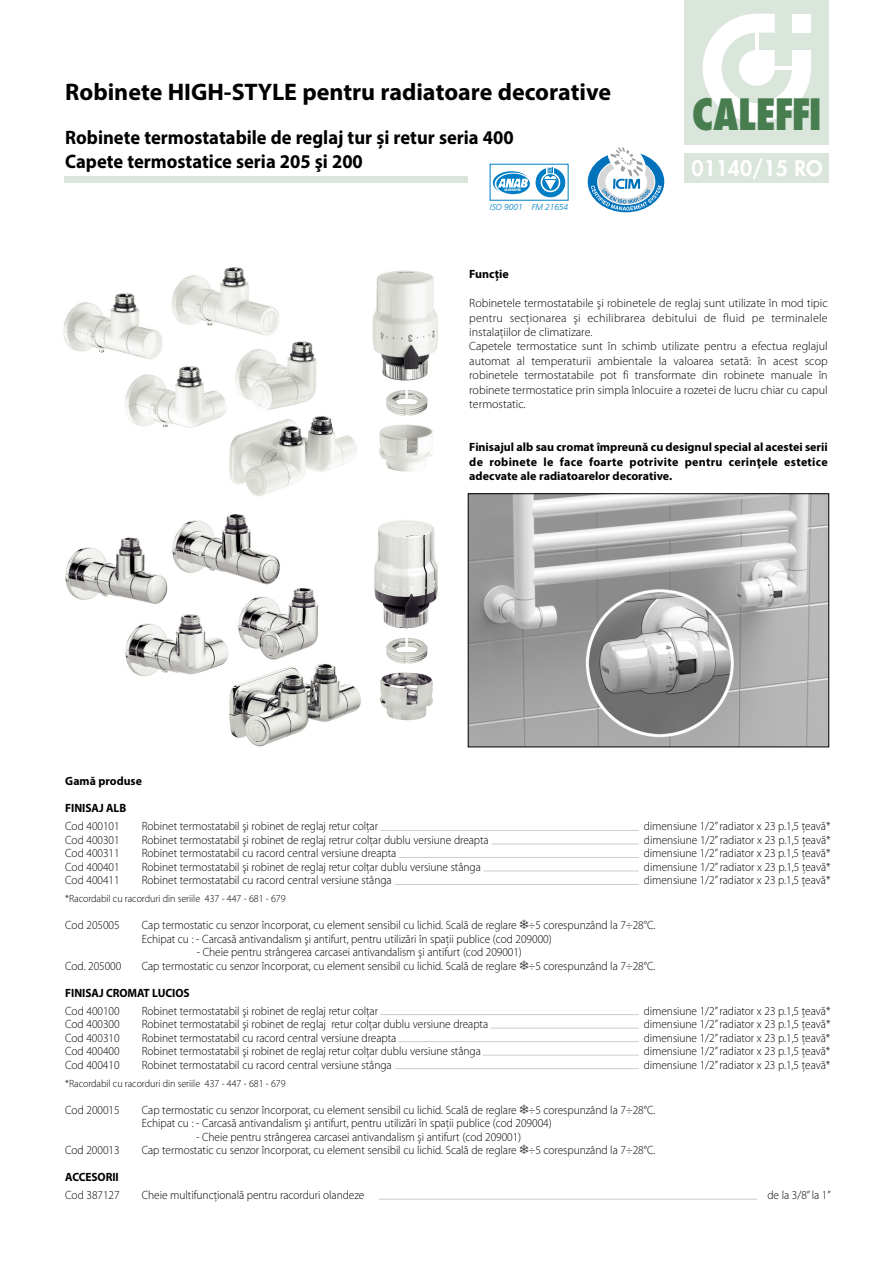
<style>
.page{position:relative;width:893px;height:1263px;background:#fff}
.page>*{position:absolute;margin:0;border:0;box-sizing:border-box;transform-origin:0 0}
.t1{font:800 condensed 42px "Futura";letter-spacing:-.035em;color:#477d4f}
.t2{font:700 24px "Myriad Pro";color:#000}
.t3{font:800 21px "Futura";color:#fff}
.t4{font:700 19.5px/24.5px "Myriad Pro";color:#000;scale:.95 1}
.t5{font:300 12px/13.5px "Myriad Pro";letter-spacing:-.005em;color:#000;scale:.95 1}
.t6{font:300 12px/14.4px "Myriad Pro";letter-spacing:-.005em;color:#000}
.t7{font:700 12px/14.4px "Myriad Pro";color:#000;text-align:justify}
.t8{font:700 12px "Myriad Pro";color:#000;scale:.95 1}
.t9{font:300 10.5px "Myriad Pro";letter-spacing:-.005em;color:#000;scale:.95 1}
.t10{font:italic 300 8.7px "Frutiger";letter-spacing:-.005em;color:#007ec5}
.t11{font:900 condensed 3.15px "Helvetica";letter-spacing:.005em;color:#fff}
</style>
<div class="page">
<svg style="left:496px;top:174px;width:34px;height:20px"></svg>
<svg style="left:493px;top:171px;width:35px;height:21px"></svg>
<div style="left:536px;top:168px;width:29px;height:29px;background:#007ec5;border-radius:50%"></div>
<svg style="left:541px;top:173px;width:19px;height:19px"></svg>
<svg style="left:542px;top:174px;width:17px;height:17px"></svg>
<svg style="left:544px;top:168px;width:12px;height:22px"></svg>
<svg style="left:591px;top:147px;width:71px;height:64px"></svg>
<div style="left:685px;top:153px;width:144px;height:30px;background:#dae5dc"></div>
<hr style="left:380px;top:830px;width:259px;height:1px;background:#ccc">
<hr style="left:492px;top:844px;width:147px;height:1px;background:#ccc">
<hr style="left:399px;top:857px;width:240px;height:1px;background:#ccc">
<hr style="left:483px;top:871px;width:156px;height:1px;background:#ccc">
<hr style="left:395px;top:884px;width:244px;height:1px;background:#ccc">
<hr style="left:380px;top:1014px;width:259px;height:1px;background:#ccc">
<hr style="left:491px;top:1028px;width:148px;height:1px;background:#ccc">
<hr style="left:399px;top:1041px;width:240px;height:1px;background:#ccc">
<hr style="left:483px;top:1055px;width:156px;height:1px;background:#ccc">
<hr style="left:395px;top:1068px;width:244px;height:1px;background:#ccc">
<hr style="left:379px;top:1199px;width:378px;height:1px;background:#ccc">
<div style="left:685px;top:0;width:144px;height:145px;background:#dae5dc"></div>
<svg style="left:703px;top:14px;width:108px;height:108px"></svg>
<hr style="left:755px;top:32px;width:4px;height:18px;background:#fff">
<hr style="left:774px;top:66px;width:18px;height:4px;background:#fff">
<img style="left:63px;top:293px;width:100px;height:67px">
<img style="left:171px;top:267px;width:108px;height:69px">
<img style="left:235px;top:341px;width:82px;height:69px">
<img style="left:125px;top:366px;width:102px;height:62px">
<img style="left:229px;top:416px;width:128px;height:80px">
<img style="left:379px;top:424px;width:54px;height:48px">
<img style="left:372px;top:270px;width:66px;height:111px">
<img style="left:386px;top:390px;width:32px;height:14px">
<img style="left:65px;top:537px;width:103px;height:67px">
<img style="left:172px;top:514px;width:108px;height:71px">
<img style="left:238px;top:588px;width:81px;height:72px">
<img style="left:125px;top:614px;width:103px;height:62px">
<img style="left:229px;top:664px;width:132px;height:83px">
<img style="left:380px;top:672px;width:53px;height:48px">
<img style="left:374px;top:520px;width:64px;height:109px">
<img style="left:386px;top:638px;width:32px;height:14px">
<img style="left:470px;top:495px;width:357px;height:250px">
<div style="left:468px;top:493px;width:361px;height:254px;border:1px solid #000"></div>
<div style="left:64px;top:176px;width:404px;height:7px;background:#dae5dc"></div>
<h2 class="t2" style="left:65px;top:83px;width:547px">Robinete HIGH-STYLE pentru radiatoare decorative</h2>
<h3 class="t4" style="left:65px;top:126px;width:473px">Robinete termostatabile de reglaj tur și retur seria 400<br>Capete termostatice seria 205 şi 200</h3>
<p class="t11" style="left:504px;top:188px;width:18px">ACCREDITED</p>
<p class="t10" style="left:490px;top:203px;width:80px">ISO 9001 FM 21654</p>
<h1 class="t1" style="left:692px;top:97px;width:132px">CALEFFI</h1>
<h3 class="t3" style="left:692px;top:158px;width:133px">01140/15 RO</h3>
<p class="t7" style="left:469px;top:268px;width:41px">Funcție</p>
<p class="t6" style="left:469px;top:297px;width:360px">Robinetele termostatabile şi robinetele de reglaj sunt utilizate în mod tipic pentru secţionarea şi echilibrarea debitului de fluid pe terminalele instalaţiilor de climatizare.<br>Capetele termostatice sunt în schimb utilizate pentru a efectua reglajul automat al temperaturii ambientale la valoarea setată: în acest scop robinetele termostatabile pot fi transformate din robinete manuale în robinete termostatice prin simpla înlocuire a rozetei de lucru chiar cu capul termostatic.</p>
<p class="t7" style="left:469px;top:441px;width:360px">Finisajul alb sau cromat împreună cu designul special al acestei serii de robinete le face foarte potrivite pentru cerinţele estetice adecvate ale radiatoarelor decorative.</p>
<p class="t7" style="left:65px;top:775px;width:78px">Gamă produse</p>
<p class="t8" style="left:65px;top:804px;width:66px">FINISAJ ALB</p>
<p class="t5" style="left:65px;top:820px;width:59px">Cod 400101</p>
<p class="t5" style="left:142px;top:820px;width:250px">Robinet termostatabil şi robinet de reglaj retur colțar</p>
<p class="t5" style="left:644px;top:820px;width:198px">dimensiune 1/2”radiator x 23 p.1,5 țeavă*</p>
<p class="t5" style="left:65px;top:834px;width:59px">Cod 400301</p>
<p class="t5" style="left:142px;top:834px;width:367px">Robinet termostatabil şi robinet de reglaj retrur colţar dublu versiune dreapta</p>
<p class="t5" style="left:644px;top:834px;width:198px">dimensiune 1/2”radiator x 23 p.1,5 țeavă*</p>
<p class="t5" style="left:65px;top:847px;width:59px">Cod 400311</p>
<p class="t5" style="left:142px;top:847px;width:269px">Robinet termostatabil cu racord central versiune dreapta</p>
<p class="t5" style="left:644px;top:847px;width:198px">dimensiune 1/2”radiator x 23 p.1,5 țeavă*</p>
<p class="t5" style="left:65px;top:861px;width:59px">Cod 400401</p>
<p class="t5" style="left:142px;top:861px;width:358px">Robinet termostatabil şi robinet de reglaj retur colţar dublu versiune stânga</p>
<p class="t5" style="left:644px;top:861px;width:198px">dimensiune 1/2”radiator x 23 p.1,5 țeavă*</p>
<p class="t5" style="left:65px;top:874px;width:59px">Cod 400411</p>
<p class="t5" style="left:142px;top:874px;width:265px">Robinet termostatabil cu racord central versiune stânga</p>
<p class="t5" style="left:644px;top:874px;width:198px">dimensiune 1/2”radiator x 23 p.1,5 țeavă*</p>
<p class="t9" style="left:65px;top:895px;width:233px">*Racordabil cu racorduri din seriile 437 - 447 - 681 - 679</p>
<p class="t5" style="left:65px;top:919px;width:59px">Cod 205005</p>
<p class="t5" style="left:142px;top:919px;width:542px">Cap termostatic cu senzor încorporat, cu element sensibil cu lichid. Scală de reglare ❄÷5 corespunzând la 7÷28°C.<br>Echipat cu : - Carcasă antivandalism şi antifurt, pentru utilizări în spaţii publice (cod 209000)</p>
<p class="t5" style="left:197px;top:946px;width:344px">- Cheie pentru strângerea carcasei antivandalism şi antifurt (cod 209001)</p>
<p class="t5" style="left:65px;top:960px;width:61px">Cod. 205000</p>
<p class="t5" style="left:142px;top:960px;width:542px">Cap termostatic cu senzor încorporat, cu element sensibil cu lichid. Scală de reglare ❄÷5 corespunzând la 7÷28°C.</p>
<p class="t8" style="left:65px;top:988px;width:132px">FINISAJ CROMAT LUCIOS</p>
<p class="t5" style="left:65px;top:1005px;width:59px">Cod 400100</p>
<p class="t5" style="left:142px;top:1005px;width:250px">Robinet termostatabil şi robinet de reglaj retur colţar</p>
<p class="t5" style="left:644px;top:1005px;width:198px">dimensiune 1/2”radiator x 23 p.1,5 țeavă*</p>
<p class="t5" style="left:65px;top:1018px;width:59px">Cod 400300</p>
<p class="t5" style="left:142px;top:1018px;width:366px">Robinet termostatabil şi robinet de reglaj retur colţar dublu versiune dreapta</p>
<p class="t5" style="left:644px;top:1018px;width:198px">dimensiune 1/2”radiator x 23 p.1,5 țeavă*</p>
<p class="t5" style="left:65px;top:1032px;width:59px">Cod 400310</p>
<p class="t5" style="left:142px;top:1032px;width:269px">Robinet termostatabil cu racord central versiune dreapta</p>
<p class="t5" style="left:644px;top:1032px;width:198px">dimensiune 1/2”radiator x 23 p.1,5 țeavă*</p>
<p class="t5" style="left:65px;top:1045px;width:59px">Cod 400400</p>
<p class="t5" style="left:142px;top:1045px;width:358px">Robinet termostatabil şi robinet de reglaj retur colţar dublu versiune stânga</p>
<p class="t5" style="left:644px;top:1045px;width:198px">dimensiune 1/2”radiator x 23 p.1,5 țeavă*</p>
<p class="t5" style="left:65px;top:1059px;width:59px">Cod 400410</p>
<p class="t5" style="left:142px;top:1059px;width:265px">Robinet termostatabil cu racord central versiune stânga</p>
<p class="t5" style="left:644px;top:1059px;width:198px">dimensiune 1/2”radiator x 23 p.1,5 țeavă*</p>
<p class="t9" style="left:65px;top:1079px;width:233px">*Racordabil cu racorduri din seriile 437 - 447 - 681 - 679</p>
<p class="t5" style="left:65px;top:1104px;width:59px">Cod 200015</p>
<p class="t5" style="left:142px;top:1104px;width:542px">Cap termostatic cu senzor încorporat, cu element sensibil cu lichid. Scală de reglare ❄÷5 corespunzând la 7÷28°C.<br>Echipat cu : - Carcasă antivandalism şi antifurt, pentru utilizări în spaţii publice (cod 209004)</p>
<p class="t5" style="left:196px;top:1131px;width:344px">- Cheie pentru strângerea carcasei antivandalism şi antifurt (cod 209001)</p>
<p class="t5" style="left:65px;top:1144px;width:59px">Cod 200013</p>
<p class="t5" style="left:142px;top:1144px;width:542px">Cap termostatic cu senzor încorporat, cu element sensibil cu lichid. Scală de reglare ❄÷5 corespunzând la 7÷28°C.</p>
<p class="t8" style="left:65px;top:1173px;width:58px">ACCESORII</p>
<p class="t5" style="left:65px;top:1189px;width:59px">Cod 387127</p>
<p class="t5" style="left:142px;top:1189px;width:236px">Cheie multifuncţională pentru racorduri olandeze</p>
<p class="t5" style="left:767px;top:1189px;width:68px">de la 3/8”la 1”</p>
</div>
